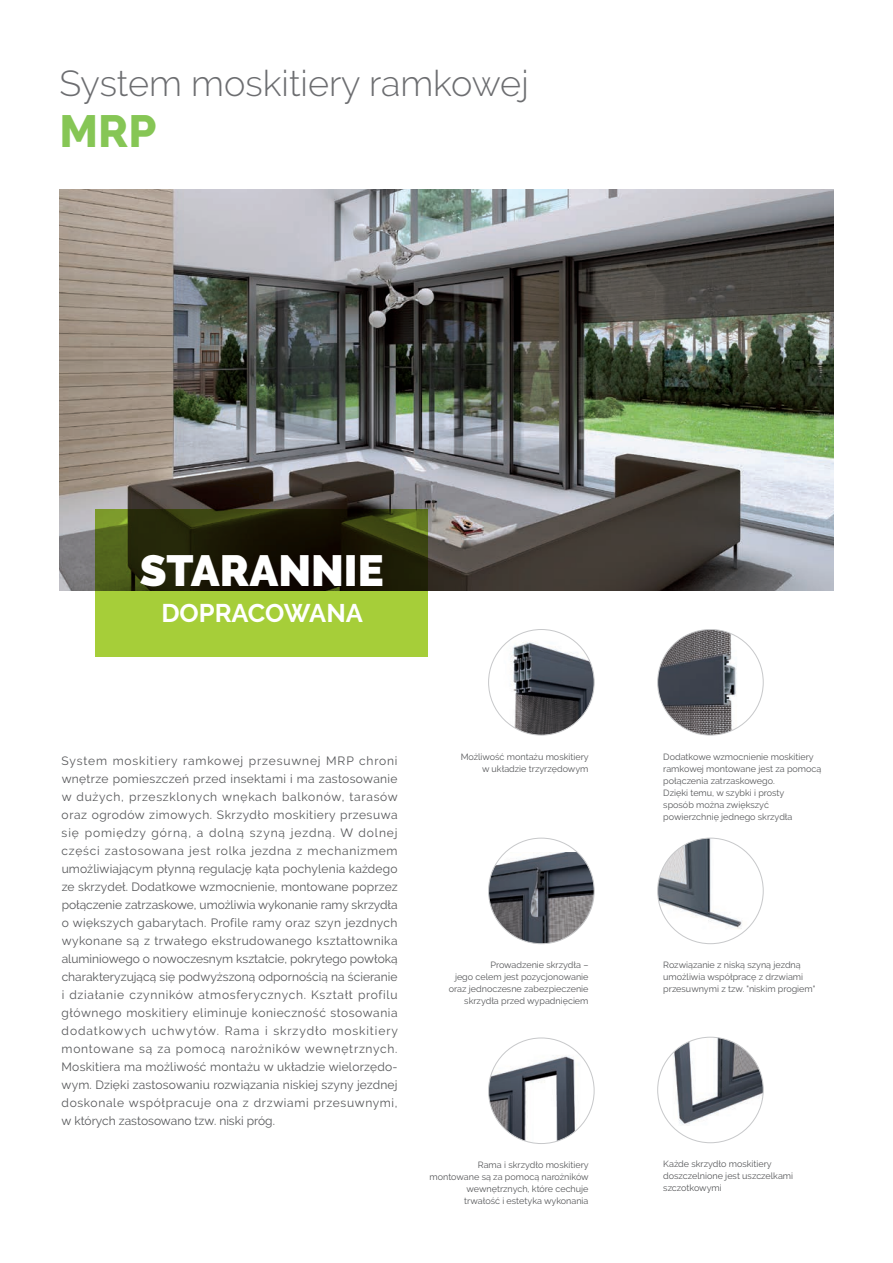
<style>
.page{position:relative;width:893px;height:1263px;background:#fff}
.page>*{position:absolute;margin:0;border:0;box-sizing:border-box;transform-origin:0 0}
.t1{font:800 45px "Raleway";color:#86c655}
.t2{font:900 43.5px "Raleway";color:#fff}
.t3{font:300 36px "Raleway";color:#6c6d70}
.t4{font:700 25.5px "Raleway";letter-spacing:-.005em;color:#fff}
.t5{font:12px/18px "Raleway";color:#57585a;text-align:justify}
.t6{font:9px/12px "Raleway";color:#57585a;text-align:right}
</style>
<div class="page">
<img style="left:60px;top:189px;width:773px;height:401px">
<img style="left:658px;top:629px;width:104px;height:106px">
<img style="left:658px;top:838px;width:105px;height:106px;border-radius:53px">
<img style="left:491px;top:640px;width:103px;height:95px">
<img style="left:489px;top:852px;width:105px;height:92px">
<img style="left:489px;top:1055px;width:98px;height:88px">
<img style="left:667px;top:1037px;width:96px;height:89px">
<svg style="left:96px;top:509px;width:332px;height:148px;background:#5e711e"></svg>
<h3 class="t3" style="left:60px;top:62px;width:471px">System moskitiery ramkowej</h3>
<h1 class="t1" style="left:60px;top:105px;width:98px">MRP</h1>
<h2 class="t2" style="left:140px;top:545px;width:245px">STARANNIE</h2>
<h3 class="t4" style="left:161px;top:598px;width:203px">DOPRACOWANA</h3>
<p class="t5" style="left:62px;top:752px;width:338px">System moskitiery ramkowej przesuwnej MRP chroni wnętrze pomieszczeń przed insektami i ma zastosowanie w dużych, przeszklonych wnękach balkonów, tarasów oraz ogrodów zimowych. Skrzydło moskitiery przesuwa się pomiędzy górną, a dolną szyną jezdną. W dolnej części zastosowana jest rolka jezdna z mechanizmem umożliwiającym płynną regulację kąta pochylenia każdego ze skrzydeł. Dodatkowe wzmocnienie, montowane poprzez połączenie zatrzaskowe, umożliwia wykonanie ramy skrzydła o większych gabarytach. Profile ramy oraz szyn jezdnych wykonane są z trwałego ekstrudowanego kształtownika aluminiowego o nowoczesnym kształcie, pokrytego powłoką charakteryzującą się podwyższoną odpornością na ścieranie i działanie czynników atmosferycznych. Kształt profilu głównego moskitiery eliminuje konieczność stosowania dodatkowych uchwytów. Rama i skrzydło moskitiery montowane są za pomocą narożników wewnętrznych.<br>Moskitiera ma możliwość montażu w układzie wielorzędo&shy;wym. Dzięki zastosowaniu rozwiązania niskiej szyny jezdnej doskonale współpracuje ona z drzwiami przesuwnymi, w których zastosowano tzw. niski próg.</p>
<p class="t6" style="left:461px;top:750px;width:130px">Możliwość montażu moskitiery w układzie trzyrzędowym</p>
<p class="t6" style="left:663px;top:750px;width:160px;text-align:left">Dodatkowe wzmocnienie moskitiery ramkowej montowane jest za pomocą połączenia zatrzaskowego.<br>Dzięki temu, w szybki i prosty<br>sposób można zwiększyć powierzchnię jednego skrzydła</p>
<p class="t6" style="left:663px;top:958px;width:154px;text-align:left">Rozwiązanie z niską szyną jezdną umożliwia współpracę z drzwiami przesuwnymi z tzw. "niskim progiem"</p>
<p class="t6" style="left:449px;top:958px;width:141px">Prowadzenie skrzydła –<br>jego celem jest pozycjonowanie oraz jednoczesne zabezpieczenie skrzydła przed wypadnięciem</p>
<p class="t6" style="left:430px;top:1158px;width:161px">Rama i skrzydło moskitiery montowane są za pomocą narożników wewnętrznych, które cechuje trwałość i estetyka wykonania</p>
<p class="t6" style="left:663px;top:1157px;width:131px;text-align:left">Każde skrzydło moskitiery doszczelnione jest uszczelkami szczotkowymi</p>
</div>
